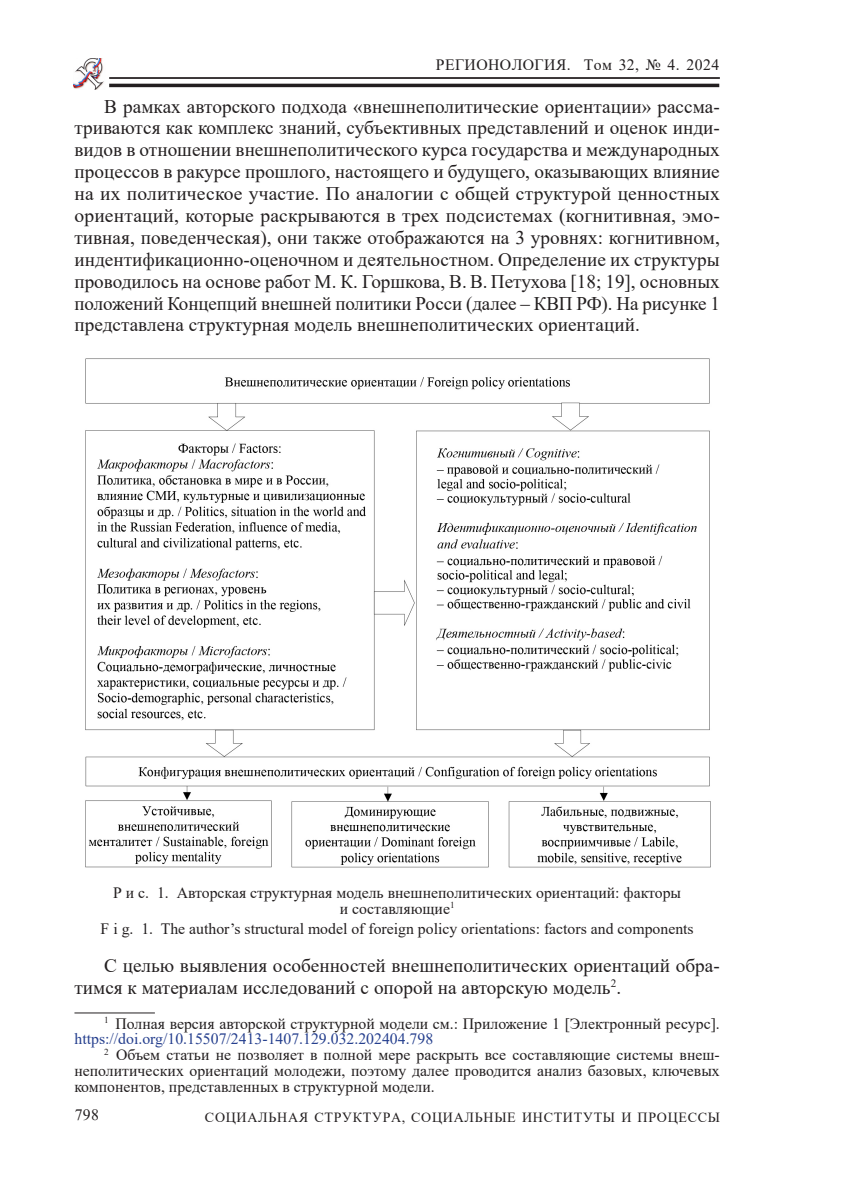
<style>
.page{position:relative;width:844px;height:1191px;background:#fff}
.page>*{position:absolute;margin:0;border:0;box-sizing:border-box;transform-origin:0 0}
.t1{font:19.25px/21.9px "Times New Roman";color:#231f20;text-align:justify}
.t2{font:15.75px/15.8px "Times New Roman";color:#231f20;text-align:center}
.t3{font:15.75px "Times New Roman";letter-spacing:.025em;color:#231f20}
.t4{font:14px "Times New Roman";letter-spacing:.05em;color:#231f20}
.s1{color:#253f8e}
</style>
<div class="page">
<hr style="left:109px;top:77px;width:610px;height:2px;background:#231f20">
<hr style="left:109px;top:84px;width:610px;height:3px;background:#231f20">
<img style="left:74px;top:58px;width:30px;height:32px">
<img style="left:85px;top:358px;width:626px;height:510px">
<hr style="left:74px;top:1012px;width:81px;height:1px;background:#231f20">
<p class="t3" style="left:436px;top:54px;width:285px">РЕГИОНОЛОГИЯ. Том 32, № 4. 2024</p>
<p class="t1" style="left:74px;top:95px;width:646px;text-indent:30px">В рамках авторского подхода «внешнеполитические ориентации» рассма&shy;триваются как комплекс знаний, субъективных представлений и оценок инди&shy;видов в отношении внешнеполитического курса государства и международных процессов в ракурсе прошлого, настоящего и будущего, оказывающих влияние на их политическое участие. По аналогии с общей структурой ценностных ориентаций, которые раскрываются в трех подсистемах (когнитивная, эмо&shy;тивная, поведенческая), они также отображаются на 3 уровнях: когнитивном, индентификационно-оценочном и деятельностном. Определение их структуры проводилось на основе работ М. К. Горшкова, В. В. Петухова [18; 19], основных положений Концепций внешней политики Росси (далее ‒ КВП РФ). На рисунке 1 представлена структурная модель внешнеполитических ориентаций.</p>
<p class="t2" style="left:113px;top:884px;width:569px">Р и с. 1. Авторская структурная модель внешнеполитических ориентаций: факторы и составляющие<sup>1</sup></p>
<p class="t2" style="left:101px;top:920px;width:594px">F i g. 1. The author’s structural model of foreign policy orientations: factors and components</p>
<p class="t1" style="left:74px;top:954px;width:646px;text-indent:30px">С целью выявления особенностей внешнеполитических ориентаций обра&shy;тимся к материалам исследований с опорой на авторскую модель<sup>2</sup>.</p>
<p class="t2" style="left:74px;top:1015px;width:646px;text-align:left;text-indent:30px"><sup>1</sup> Полная версия авторской структурной модели см.: Приложение 1 [Электронный ресурс]. <span class="s1">https://doi.org/10.15507/2413-1407.129.032.202404.798</span></p>
<p class="t2" style="left:74px;top:1046px;width:646px;text-align:justify;text-indent:30px"><sup>2</sup> Объем статьи не позволяет в полной мере раскрыть все составляющие системы внеш&shy;неполитических ориентаций молодежи, поэтому далее проводится анализ базовых, ключевых компонентов, представленных в структурной модели.</p>
<p class="t2" style="left:74px;top:1106px;width:26px">798</p>
<p class="t4" style="left:205px;top:1107px;width:516px">СОЦИАЛЬНАЯ СТРУКТУРА, СОЦИАЛЬНЫЕ ИНСТИТУТЫ И ПРОЦЕССЫ</p>
</div>
